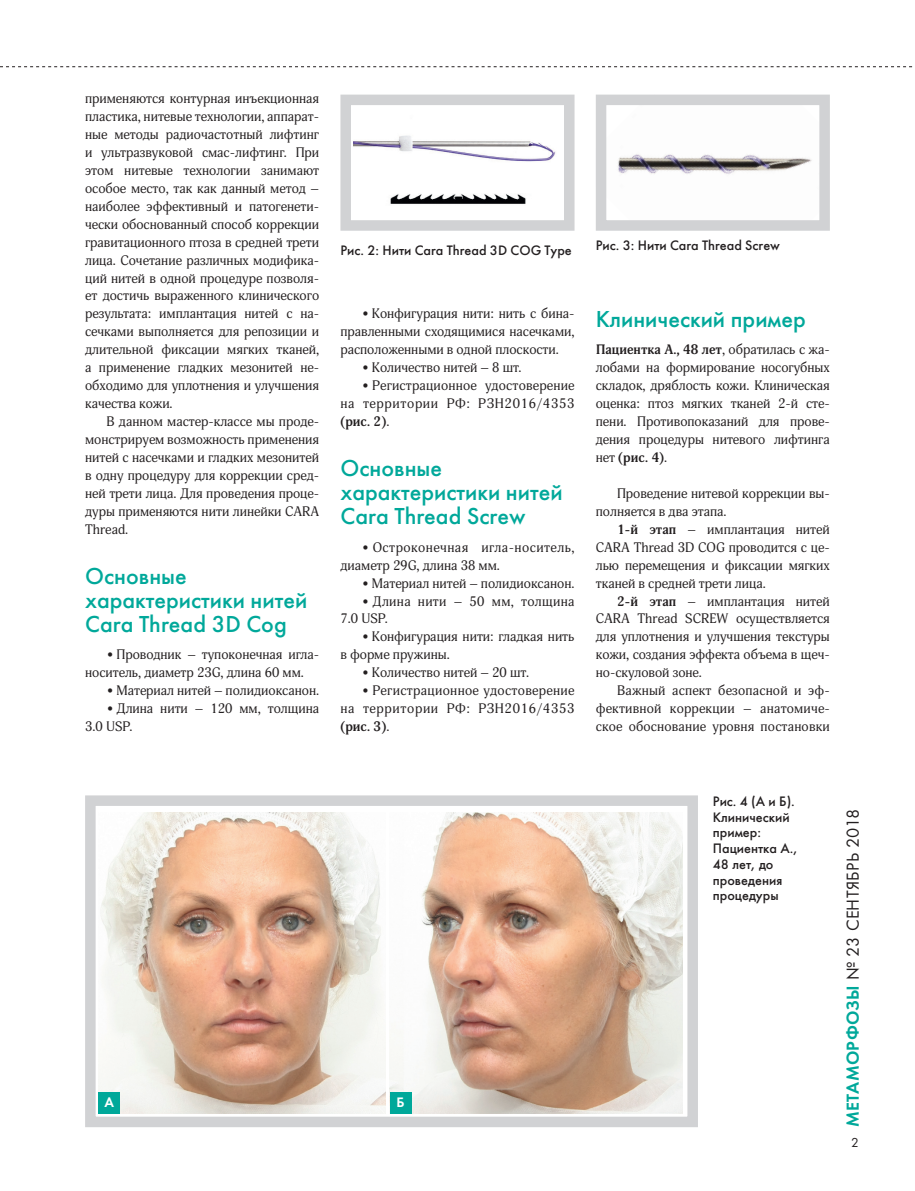
<style>
.page{position:relative;width:915px;height:1191px;background:#fff}
.page>*{position:absolute;margin:0;border:0;box-sizing:border-box;transform-origin:0 0}
.t1{font:500 24px/24px "Futura";color:#00a89a}
.t2{font:18px "Futura";letter-spacing:.01em;color:#231f20}
.t3{font:500 14.25px/15.8px "Futura";color:#231f20}
.t4{font:14.25px "Futura Demi";color:#fff}
.t5{font:13.5px/18px "Adonis";color:#231f20;text-align:justify}
.t6{font:13.5px/18px "Adonis";letter-spacing:.035em;color:#231f20}
.t7{font:13.5px/18px "Adonis";letter-spacing:.025em;color:#231f20}
.t8{font:13.5px "Futura";color:#231f20}
.s1{font-weight:700}
.s2{font-family:"Futura Demi";color:#00a89a}
</style>
<div class="page">
<img style="left:353px;top:135px;width:203px;height:27px">
<div style="left:340px;top:95px;width:234px;height:136px;border:10px solid #d1d2d4"></div>
<img style="left:606px;top:106px;width:206px;height:114px">
<div style="left:595px;top:95px;width:234px;height:136px;border:10px solid #d1d2d4"></div>
<div style="left:85px;top:795px;width:612px;height:332px;border:10px solid #d1d2d4"></div>
<img style="left:99px;top:812px;width:286px;height:301px">
<div style="left:99px;top:1092px;width:21px;height:21px;background:#00a89a"></div>
<img style="left:390px;top:812px;width:291px;height:301px">
<div style="left:390px;top:1092px;width:21px;height:21px;background:#00a89a"></div>
<img style="left:390px;top:194px;width:136px;height:10px">
<svg style="left:0;top:66px;width:913px;height:1px"></svg>
<p class="t5" style="left:85px;top:90px;width:235px">применяются контурная инъекционная пластика, нитевые технологии, аппарат&shy;ные методы радиочастотный лифтинг и ультразвуковой смас-лифтинг. При этом нитевые технологии занимают особое место, так как данный метод – наиболее эффективный и патогенети&shy;чески обоснованный способ коррекции гравитационного птоза в средней трети лица. Сочетание различных модифика&shy;ций нитей в одной процедуре позволя&shy;ет достичь выраженного клинического результата: имплантация нитей с на&shy;сечками выполняется для репозиции и длительной фиксации мягких тканей, а применение гладких мезонитей не&shy;обходимо для уплотнения и улучшения качества кожи.</p>
<p class="t5" style="left:85px;top:412px;width:235px;text-indent:21px">В данном мастер-классе мы проде&shy;монстрируем возможность применения нитей с насечками и гладких мезонитей в одну процедуру для коррекции сред&shy;ней трети лица. Для проведения проце&shy;дуры применяются нити линейки CARA Thread.</p>
<h1 class="t1" style="left:85px;top:564px;width:223px">Основные характеристики нитей<br>Cara Thread 3D Cog</h1>
<p class="t5" style="left:85px;top:646px;width:235px;text-indent:21px">• Проводник – тупоконечная игла&shy;носитель, диаметр 23G, длина 60 мм.</p>
<p class="t5" style="left:106px;top:682px;width:214px">• Материал нитей – полидиоксанон.</p>
<p class="t5" style="left:85px;top:699px;width:235px;text-indent:21px">• Длина нити – 120 мм, толщина<br>3.0 USP.</p>
<p class="t3" style="left:340px;top:243px;width:233px">Рис. 2: Нити Cara Thread 3D COG Type</p>
<p class="t3" style="left:595px;top:238px;width:186px">Рис. 3: Нити Cara Thread Screw</p>
<p class="t5" style="left:340px;top:305px;width:235px;text-indent:21px">• Конфигурация нити: нить с бина&shy;правленными сходящимися насечками, расположенными в одной плоскости.</p>
<p class="t5" style="left:361px;top:359px;width:161px">• Количество нитей – 8 шт.</p>
<p class="t5" style="left:340px;top:377px;width:235px;text-indent:21px">• Регистрационное удостоверение на территории РФ: РЗН2016/4353 <span class="s1">(рис. 2)</span>.</p>
<h1 class="t1" style="left:340px;top:456px;width:223px">Основные характеристики нитей<br>Cara Thread Screw</h1>
<p class="t6" style="left:340px;top:538px;width:235px;text-indent:21px">• Остроконечная игла-носитель, диаметр 29G, длина 38 мм.</p>
<p class="t5" style="left:361px;top:574px;width:214px">• Материал нитей – полидиоксанон.</p>
<p class="t7" style="left:340px;top:592px;width:235px;text-indent:21px">• Длина нити – 50 мм, толщина<br>7.0 USP.</p>
<p class="t5" style="left:340px;top:628px;width:235px;text-indent:21px">• Конфигурация нити: гладкая нить в форме пружины.</p>
<p class="t5" style="left:361px;top:664px;width:169px">• Количество нитей – 20 шт.</p>
<p class="t5" style="left:340px;top:682px;width:235px;text-indent:21px">• Регистрационное удостоверение на территории РФ: РЗН2016/4353 <span class="s1">(рис. 3)</span>.</p>
<h1 class="t1" style="left:595px;top:307px;width:211px">Клинический пример</h1>
<p class="t5" style="left:595px;top:341px;width:235px"><span class="s1">Пациентка А., 48 лет</span>, обратилась с жа&shy;лобами на формирование носогубных складок, дряблость кожи. Клиническая оценка: птоз мягких тканей 2-й сте&shy;пени. Противопоказаний для прове&shy;дения процедуры нитевого лифтинга нет <span class="s1">(рис. 4)</span>.</p>
<p class="t5" style="left:595px;top:484px;width:235px;text-indent:21px">Проведение нитевой коррекции вы&shy;полняется в два этапа.</p>
<p class="t5" style="left:595px;top:520px;width:235px;text-indent:21px"><span class="s1">1-й этап</span> – имплантация нитей CARA Thread 3D COG проводится с це&shy;лью перемещения и фиксации мягких тканей в средней трети лица.</p>
<p class="t5" style="left:595px;top:592px;width:235px;text-indent:21px"><span class="s1">2-й этап</span> – имплантация нитей CARA Thread SCREW осуществляется для уплотнения и улучшения текстуры кожи, создания эффекта объема в щеч&shy;но-скуловой зоне.</p>
<p class="t5" style="left:595px;top:682px;width:235px;text-indent:21px">Важный аспект безопасной и эф&shy;фективной коррекции – анатомиче&shy;ское обоснование уровня постановки</p>
<p class="t4" style="left:104px;top:1093px;width:11px">А</p>
<p class="t4" style="left:396px;top:1093px;width:10px">Б</p>
<p class="t3" style="left:712px;top:793px;width:87px">Рис. 4 (А и Б).<br>Клинический пример:<br>Пациентка А.,<br>48 лет, до проведения процедуры</p>
<h2 class="t2" style="left:841px;top:1127px;width:320px;rotate:-90deg"><span class="s2">МЕТАМОРФОЗЫ</span> № 23 СЕНТЯБРЬ 2018</h2>
<p class="t8" style="left:850px;top:1134px;width:9px">2</p>
</div>
